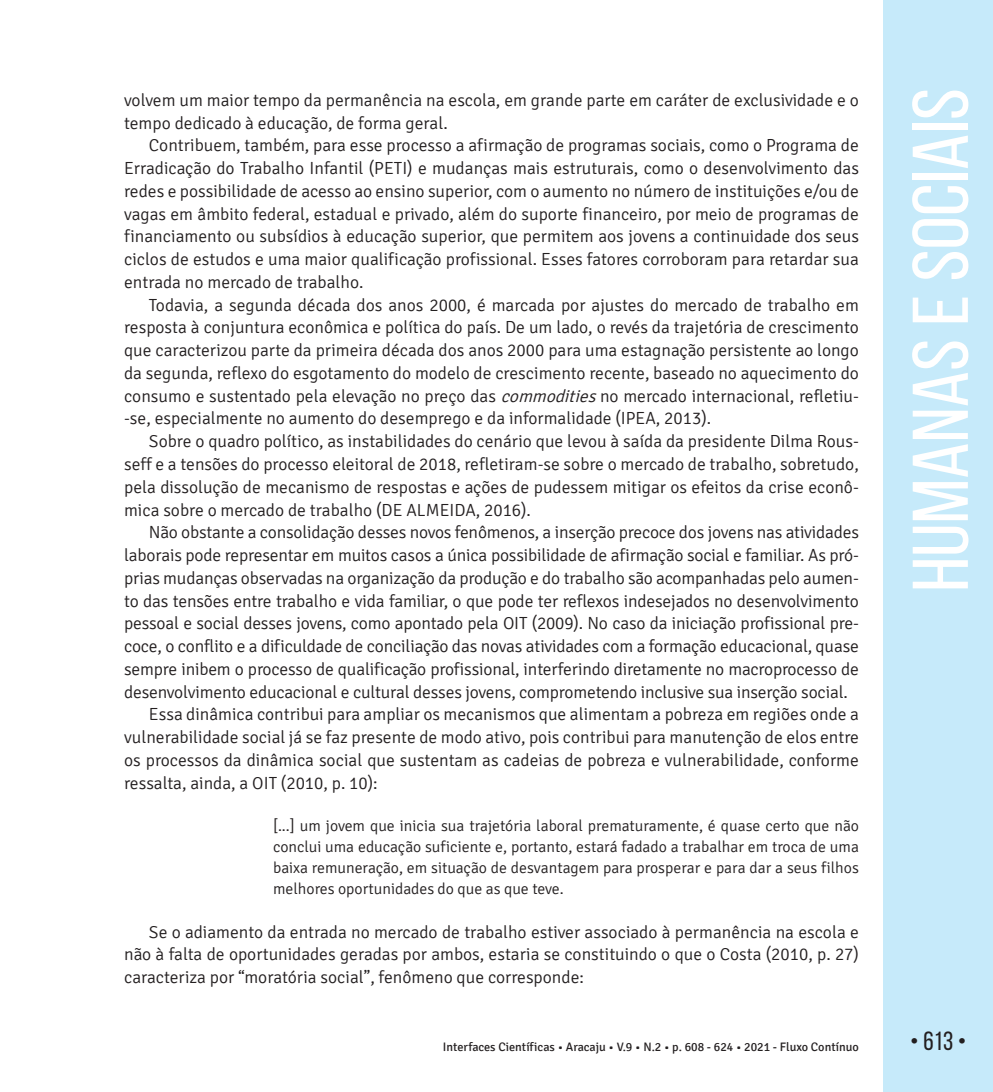
<style>
.page{position:relative;width:993px;height:1092px;background:#fff}
.page>*{position:absolute;margin:0;border:0;box-sizing:border-box;transform-origin:0 0}
.t1{font:78.75px "Bebas Neue";color:#fff;scale:1.09 1}
.t2{font:26.25px "Bebas Neue";color:#231f20}
.t3{font:300 17.5px/22.8px "Signika";letter-spacing:-.01em;color:#231f20;text-align:justify}
.t4{font:300 15.75px/21px "Signika";color:#231f20;text-align:justify}
.t5{font:12.25px "Signika";color:#231f20}
.s1{font-style:italic}
</style>
<div class="page">
<div style="left:883px;top:0;width:109px;height:1091px;background:#c6eafa"></div>
<p class="t3" style="left:124px;top:89px;width:736px">volvem um maior tempo da permanência na escola, em grande parte em caráter de exclusividade e o tempo dedicado à educação, de forma geral.</p>
<p class="t3" style="left:124px;top:134px;width:736px;text-indent:25px">Contribuem, também, para esse processo a afirmação de programas sociais, como o Programa de Erradicação do Trabalho Infantil (PETI) e mudanças mais estruturais, como o desenvolvimento das redes e possibilidade de acesso ao ensino superior, com o aumento no número de instituições e/ou de vagas em âmbito federal, estadual e privado, além do suporte financeiro, por meio de programas de financiamento ou subsídios à educação superior, que permitem aos jovens a continuidade dos seus ciclos de estudos e uma maior qualificação profissional. Esses fatores corroboram para retardar sua entrada no mercado de trabalho.</p>
<p class="t3" style="left:124px;top:294px;width:736px;text-indent:25px">Todavia, a segunda década dos anos 2000, é marcada por ajustes do mercado de trabalho em resposta à conjuntura econômica e política do país. De um lado, o revés da trajetória de crescimento que caracterizou parte da primeira década dos anos 2000 para uma estagnação persistente ao longo da segunda, reflexo do esgotamento do modelo de crescimento recente, baseado no aquecimento do consumo e sustentado pela elevação no preço das <span class="s1">commodities</span>no mercado internacional, refletiu--se, especialmente no aumento do desemprego e da informalidade (IPEA, 2013).</p>
<p class="t3" style="left:124px;top:430px;width:736px;text-indent:25px">Sobre o quadro político, as instabilidades do cenário que levou à saída da presidente Dilma Rous&shy;seff e a tensões do processo eleitoral de 2018, refletiram-se sobre o mercado de trabalho, sobretudo, pela dissolução de mecanismo de respostas e ações de pudessem mitigar os efeitos da crise econô&shy;mica sobre o mercado de trabalho (DE ALMEIDA, 2016).</p>
<p class="t3" style="left:149px;top:521px;width:711px">Não obstante a consolidação desses novos fenômenos, a inserção precoce dos jovens nas atividades</p>
<p class="t3" style="left:124px;top:544px;width:736px">laborais pode representar em muitos casos a única possibilidade de afirmação social e familiar. As pró-</p>
<p class="t3" style="left:124px;top:567px;width:736px">prias mudanças observadas na organização da produção e do trabalho são acompanhadas pelo aumen-</p>
<p class="t3" style="left:124px;top:589px;width:736px">to das tensões entre trabalho e vida familiar, o que pode ter reflexos indesejados no desenvolvimento</p>
<p class="t3" style="left:124px;top:612px;width:736px">pessoal e social desses jovens, como apontado pela OIT (2009). No caso da iniciação profissional pre-</p>
<p class="t3" style="left:124px;top:635px;width:736px">coce, o conflito e a dificuldade de conciliação das novas atividades com a formação educacional, quase</p>
<p class="t3" style="left:124px;top:658px;width:736px">sempre inibem o processo de qualificação profissional, interferindo diretamente no macroprocesso de</p>
<p class="t3" style="left:124px;top:680px;width:725px">desenvolvimento educacional e cultural desses jovens, comprometendo inclusive sua inserção social.</p>
<p class="t3" style="left:149px;top:703px;width:711px">Essa dinâmica contribui para ampliar os mecanismos que alimentam a pobreza em regiões onde a</p>
<p class="t3" style="left:124px;top:726px;width:736px">vulnerabilidade social já se faz presente de modo ativo, pois contribui para manutenção de elos entre</p>
<p class="t3" style="left:124px;top:749px;width:736px">os processos da dinâmica social que sustentam as cadeias de pobreza e vulnerabilidade, conforme</p>
<p class="t3" style="left:124px;top:771px;width:255px">ressalta, ainda, a OIT (2010, p. 10):</p>
<p class="t4" style="left:273px;top:815px;width:587px">[...] um jovem que inicia sua trajetória laboral prematuramente, é quase certo que não conclui uma educação suficiente e, portanto, estará fadado a trabalhar em troca de uma baixa remuneração, em situação de desvantagem para prosperar e para dar a seus filhos melhores oportunidades do que as que teve.</p>
<p class="t3" style="left:124px;top:920px;width:736px;text-indent:25px">Se o adiamento da entrada no mercado de trabalho estiver associado à permanência na escola e não à falta de oportunidades geradas por ambos, estaria se constituindo o que o Costa (2010, p. 27) caracteriza por “moratória social”, fenômeno que corresponde:</p>
<h1 class="t1" style="left:897px;top:591px;width:463px;rotate:-90deg">Humanas e Sociais</h1>
<p class="t5" style="left:442px;top:1040px;width:417px">Interfaces Científicas • Aracaju • V.9 • N.2 • p. 608 - 624 • 2021 - Fluxo Contínuo</p>
<h2 class="t2" style="left:909px;top:1026px;width:58px">• 613 •</h2>
</div>
